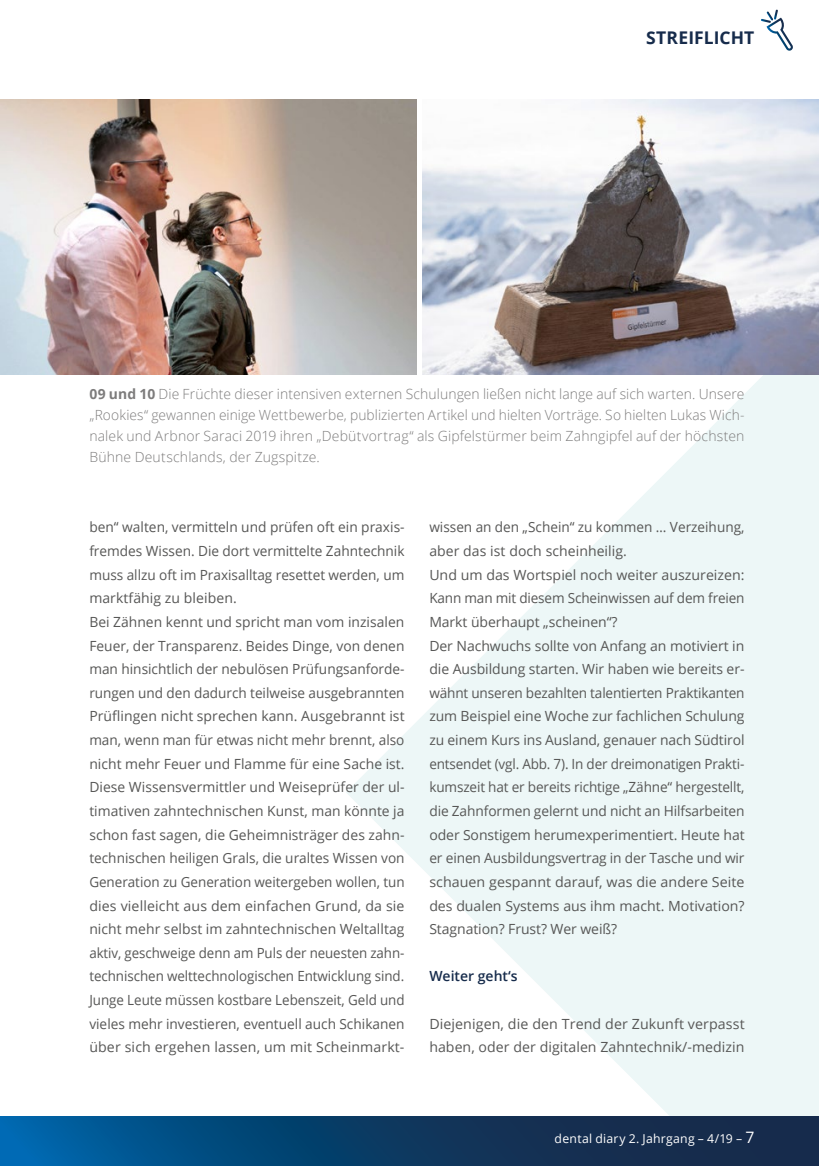
<style>
.page{position:relative;width:819px;height:1166px;background:#fff}
.page>*{position:absolute;margin:0;border:0;box-sizing:border-box;transform-origin:0 0}
.t1{font:700 17.5px "Open Sans";letter-spacing:.005em;color:#162b4b}
.t2{font:14px/23.6px "Open Sans";color:#575756}
.t3{font:300 14px/21px "Open Sans";letter-spacing:.01em;color:#7d7c7c;text-align:justify}
.t4{font:600 14px "Open Sans";color:#162b4b}
.t5{font:12.25px "Open Sans";letter-spacing:.02em;color:#fff}
.s1{font-weight:700}
.s2{font-size:15.75px}
</style>
<div class="page">
<svg style="left:346px;top:375px;width:473px;height:741px;fill:#edf7f7"></svg>
<img style="left:422px;top:99px;width:397px;height:276px">
<img style="left:0;top:99px;width:417px;height:276px">
<svg style="left:761px;top:10px;width:32px;height:41px"></svg>
<svg style="left:0;top:1116px;width:819px;height:50px;background:#0b3e6a"></svg>
<p class="t1" style="left:646px;top:25px;width:110px">STREIFLICHT</p>
<p class="t3" style="left:89px;top:383px;width:656px"><span class="s1">09 und 10</span> Die Früchte dieser intensiven externen Schulungen ließen nicht lange auf sich warten. Unsere „Rookies“ gewannen einige Wettbewerbe, publizierten Artikel und hielten Vorträge. So hielten Lukas Wich&shy;nalek und Arbnor Saraci 2019 ihren „Debütvortrag“ als Gipfelstürmer beim Zahngipfel auf der höchsten Bühne Deutschlands, der Zugspitze.</p>
<p class="t2" style="left:89px;top:515px;width:317px">ben“ walten, vermitteln und prüfen oft ein praxis&shy;fremdes Wissen. Die dort vermittelte Zahntechnik muss allzu oft im Praxisalltag resettet werden, um marktfähig zu bleiben.<br>Bei Zähnen kennt und spricht man vom inzisalen Feuer, der Transparenz. Beides Dinge, von denen man hinsichtlich der nebulösen Prüfungsanforde&shy;rungen und den dadurch teilweise ausgebrannten Prüflingen nicht sprechen kann. Ausgebrannt ist man, wenn man für etwas nicht mehr brennt, also nicht mehr Feuer und Flamme für eine Sache ist.<br>Diese Wissensvermittler und Weiseprüfer der ul&shy;timativen zahntechnischen Kunst, man könnte ja schon fast sagen, die Geheimnisträger des zahn&shy;technischen heiligen Grals, die uraltes Wissen von Generation zu Generation weitergeben wollen, tun dies vielleicht aus dem einfachen Grund, da sie nicht mehr selbst im zahntechnischen Weltalltag aktiv, geschweige denn am Puls der neuesten zahn&shy;technischen welttechnologischen Entwicklung sind.<br>Junge Leute müssen kostbare Lebenszeit, Geld und vieles mehr investieren, eventuell auch Schikanen über sich ergehen lassen, um mit Scheinmarkt-</p>
<p class="t2" style="left:429px;top:515px;width:317px">wissen an den „Schein“ zu kommen … Verzeihung, aber das ist doch scheinheilig.<br>Und um das Wortspiel noch weiter auszureizen:<br>Kann man mit diesem Scheinwissen auf dem freien Markt überhaupt „scheinen“?<br>Der Nachwuchs sollte von Anfang an motiviert in die Ausbildung starten. Wir haben wie bereits er&shy;wähnt unseren bezahlten talentierten Praktikanten zum Beispiel eine Woche zur fachlichen Schulung zu einem Kurs ins Ausland, genauer nach Südtirol entsendet (vgl. Abb. 7). In der dreimonatigen Prakti&shy;kumszeit hat er bereits richtige „Zähne“ hergestellt, die Zahnformen gelernt und nicht an Hilfsarbeiten oder Sonstigem herumexperimentiert. Heute hat er einen Ausbildungsvertrag in der Tasche und wir schauen gespannt darauf, was die andere Seite des dualen Systems aus ihm macht. Motivation?<br>Stagnation? Frust? Wer weiß?</p>
<p class="t4" style="left:429px;top:967px;width:90px">Weiter geht‘s</p>
<p class="t2" style="left:429px;top:1011px;width:317px">Diejenigen, die den Trend der Zukunft verpasst haben, oder der digitalen Zahntechnik/-medizin</p>
<p class="t5" style="left:554px;top:1130px;width:201px">dental diary 2. Jahrgang – 4/19 – <span class="s2">7</span></p>
</div>
